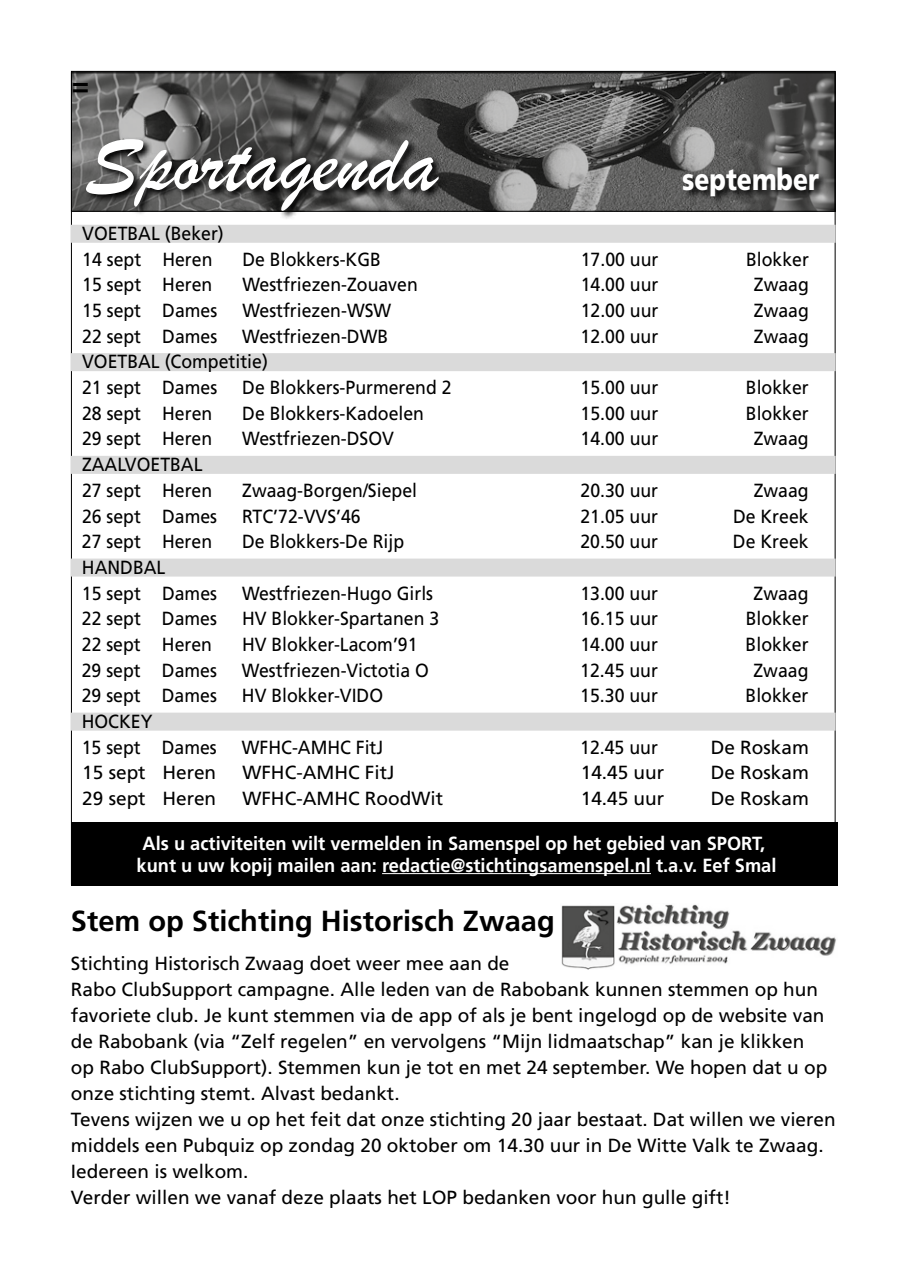
<style>
.page{position:relative;width:908px;height:1276px;background:#fff}
.page>*{position:absolute;margin:0;border:0;box-sizing:border-box;transform-origin:0 0}
.t1{font:86px "Brush Script";color:#fff}
.t2{font:900 30px "Frutiger";color:#fff;scale:.82 1}
.t3{font:700 29px "Frutiger";color:#000}
.t4{font:19px/25.6px "Frutiger";color:#000;scale:.93 1}
.t5{font:19px/26px "Frutiger";color:#000}
.t6{font:700 19px/22px "Frutiger";color:#fff;text-align:center;scale:.96 1}
</style>
<div class="page">
<img style="left:73px;top:74px;width:760px;height:136px">
<div style="left:71px;top:822px;width:765px;height:63px;background:#000"></div>
<hr style="left:382px;top:873px;width:268px;height:1px;background:#fff">
<div style="left:71px;top:225px;width:764px;height:18px;background:#dadada"></div>
<div style="left:71px;top:353px;width:764px;height:18px;background:#dadada"></div>
<div style="left:71px;top:456px;width:764px;height:18px;background:#dadada"></div>
<div style="left:71px;top:558px;width:764px;height:18px;background:#dadada"></div>
<div style="left:71px;top:712px;width:764px;height:18px;background:#dadada"></div>
<svg style="left:84px;top:137px;width:744px;height:82px"></svg>
<img style="left:561px;top:904px;width:275px;height:66px">
<h3 class="t3" style="left:72px;top:68px;width:19px">=</h3>
<h1 class="t1" style="left:85px;top:106px;width:354px">Sportagenda</h1>
<h2 class="t2" style="left:682px;top:161px;width:168px">september</h2>
<p class="t4" style="left:82px;top:221px;width:154px">VOETBAL (Beker)<br>14 sept Heren</p>
<p class="t4" style="left:242px;top:246px;width:150px">De Blokkers-KGB</p>
<p class="t4" style="left:580px;top:246px;width:85px">17.00 uur</p>
<p class="t4" style="left:745px;top:246px;width:69px">Blokker</p>
<p class="t4" style="left:82px;top:272px;width:141px">15 sept Heren</p>
<p class="t4" style="left:242px;top:272px;width:190px">Westfriezen-Zouaven</p>
<p class="t4" style="left:580px;top:272px;width:85px">14.00 uur</p>
<p class="t4" style="left:753px;top:272px;width:61px">Zwaag</p>
<p class="t4" style="left:82px;top:298px;width:147px">15 sept Dames</p>
<p class="t4" style="left:242px;top:298px;width:161px">Westfriezen-WSW</p>
<p class="t4" style="left:580px;top:298px;width:85px">12.00 uur</p>
<p class="t4" style="left:753px;top:298px;width:61px">Zwaag</p>
<p class="t4" style="left:82px;top:323px;width:147px">22 sept Dames</p>
<p class="t4" style="left:242px;top:323px;width:158px">Westfriezen-DWB</p>
<p class="t4" style="left:580px;top:323px;width:85px">12.00 uur</p>
<p class="t4" style="left:753px;top:323px;width:61px">Zwaag</p>
<p class="t4" style="left:82px;top:349px;width:201px">VOETBAL (Competitie)<br>21 sept Dames</p>
<p class="t4" style="left:242px;top:375px;width:226px">De Blokkers-Purmerend 2</p>
<p class="t4" style="left:580px;top:375px;width:85px">15.00 uur</p>
<p class="t4" style="left:745px;top:375px;width:69px">Blokker</p>
<p class="t4" style="left:82px;top:400px;width:141px">28 sept Heren</p>
<p class="t4" style="left:242px;top:400px;width:197px">De Blokkers-Kadoelen</p>
<p class="t4" style="left:580px;top:400px;width:85px">15.00 uur</p>
<p class="t4" style="left:745px;top:400px;width:69px">Blokker</p>
<p class="t4" style="left:82px;top:426px;width:141px">29 sept Heren</p>
<p class="t4" style="left:242px;top:426px;width:165px">Westfriezen-DSOV</p>
<p class="t4" style="left:580px;top:426px;width:85px">14.00 uur</p>
<p class="t4" style="left:753px;top:426px;width:61px">Zwaag</p>
<p class="t4" style="left:82px;top:452px;width:141px">ZAALVOETBAL<br>27 sept Heren</p>
<p class="t4" style="left:242px;top:477px;width:189px">Zwaag-Borgen/Siepel</p>
<p class="t4" style="left:580px;top:477px;width:85px">20.30 uur</p>
<p class="t4" style="left:753px;top:477px;width:61px">Zwaag</p>
<p class="t4" style="left:82px;top:503px;width:147px">26 sept Dames</p>
<p class="t4" style="left:242px;top:503px;width:129px">RTC’72-VVS’46</p>
<p class="t4" style="left:580px;top:503px;width:85px">21.05 uur</p>
<p class="t4" style="left:732px;top:503px;width:83px">De Kreek</p>
<p class="t4" style="left:82px;top:529px;width:141px">27 sept Heren</p>
<p class="t4" style="left:242px;top:529px;width:176px">De Blokkers-De Rijp</p>
<p class="t4" style="left:580px;top:529px;width:85px">20.50 uur</p>
<p class="t4" style="left:732px;top:529px;width:83px">De Kreek</p>
<p class="t4" style="left:82px;top:554px;width:147px">HANDBAL<br>15 sept Dames</p>
<p class="t4" style="left:242px;top:580px;width:207px">Westfriezen-Hugo Girls</p>
<p class="t4" style="left:580px;top:580px;width:85px">13.00 uur</p>
<p class="t4" style="left:753px;top:580px;width:61px">Zwaag</p>
<p class="t4" style="left:82px;top:606px;width:147px">22 sept Dames</p>
<p class="t4" style="left:242px;top:606px;width:213px">HV Blokker-Spartanen 3</p>
<p class="t4" style="left:580px;top:606px;width:85px">16.15 uur</p>
<p class="t4" style="left:745px;top:606px;width:69px">Blokker</p>
<p class="t4" style="left:82px;top:631px;width:141px">22 sept Heren</p>
<p class="t4" style="left:242px;top:631px;width:190px">HV Blokker-Lacom’91</p>
<p class="t4" style="left:580px;top:631px;width:85px">14.00 uur</p>
<p class="t4" style="left:745px;top:631px;width:69px">Blokker</p>
<p class="t4" style="left:82px;top:657px;width:147px">29 sept Dames</p>
<p class="t4" style="left:242px;top:657px;width:202px">Westfriezen-Victotia O</p>
<p class="t4" style="left:580px;top:657px;width:85px">12.45 uur</p>
<p class="t4" style="left:753px;top:657px;width:61px">Zwaag</p>
<p class="t4" style="left:82px;top:683px;width:147px">29 sept Dames</p>
<p class="t4" style="left:242px;top:683px;width:153px">HV Blokker-VIDO</p>
<p class="t4" style="left:580px;top:683px;width:85px">15.30 uur</p>
<p class="t4" style="left:745px;top:683px;width:69px">Blokker</p>
<p class="t4" style="left:82px;top:708px;width:147px">HOCKEY<br>15 sept Dames</p>
<p class="t4" style="left:242px;top:734px;width:153px">WFHC-AMHC FitJ</p>
<p class="t4" style="left:580px;top:734px;width:85px">12.45 uur</p>
<p class="t5" style="left:710px;top:734px;width:100px">De Roskam</p>
<p class="t5" style="left:82px;top:760px;width:135px">15 sept Heren</p>
<p class="t5" style="left:242px;top:760px;width:153px">WFHC-AMHC FitJ</p>
<p class="t5" style="left:580px;top:760px;width:85px">14.45 uur</p>
<p class="t5" style="left:710px;top:760px;width:100px">De Roskam</p>
<p class="t5" style="left:82px;top:785px;width:135px">29 sept Heren</p>
<p class="t5" style="left:242px;top:785px;width:202px">WFHC-AMHC RoodWit</p>
<p class="t5" style="left:580px;top:785px;width:85px">14.45 uur</p>
<p class="t5" style="left:710px;top:785px;width:100px">De Roskam</p>
<p class="t6" style="left:136px;top:832px;width:667px">Als u activiteiten wilt vermelden in Samenspel op het gebied van SPORT, kunt u uw kopij mailen aan: redactie@stichtingsamenspel.nl t.a.v. Eef Smal</p>
<h3 class="t3" style="left:71px;top:903px;width:485px">Stem op Stichting Historisch Zwaag</h3>
<p class="t5" style="left:71px;top:950px;width:766px">Stichting Historisch Zwaag doet weer mee aan de<br>Rabo ClubSupport campagne. Alle leden van de Rabobank kunnen stemmen op hun favoriete club. Je kunt stemmen via de app of als je bent ingelogd op de website van de Rabobank (via “Zelf regelen” en vervolgens “Mijn lidmaatschap” kan je klikken<br>op Rabo ClubSupport). Stemmen kun je tot en met 24 september. We hopen dat u op onze stichting stemt. Alvast bedankt.<br>Tevens wijzen we u op het feit dat onze stichting 20 jaar bestaat. Dat willen we vieren middels een Pubquiz op zondag 20 oktober om 14.30 uur in De Witte Valk te Zwaag.<br>Iedereen is welkom.<br>Verder willen we vanaf deze plaats het LOP bedanken voor hun gulle gift!</p>
</div>
